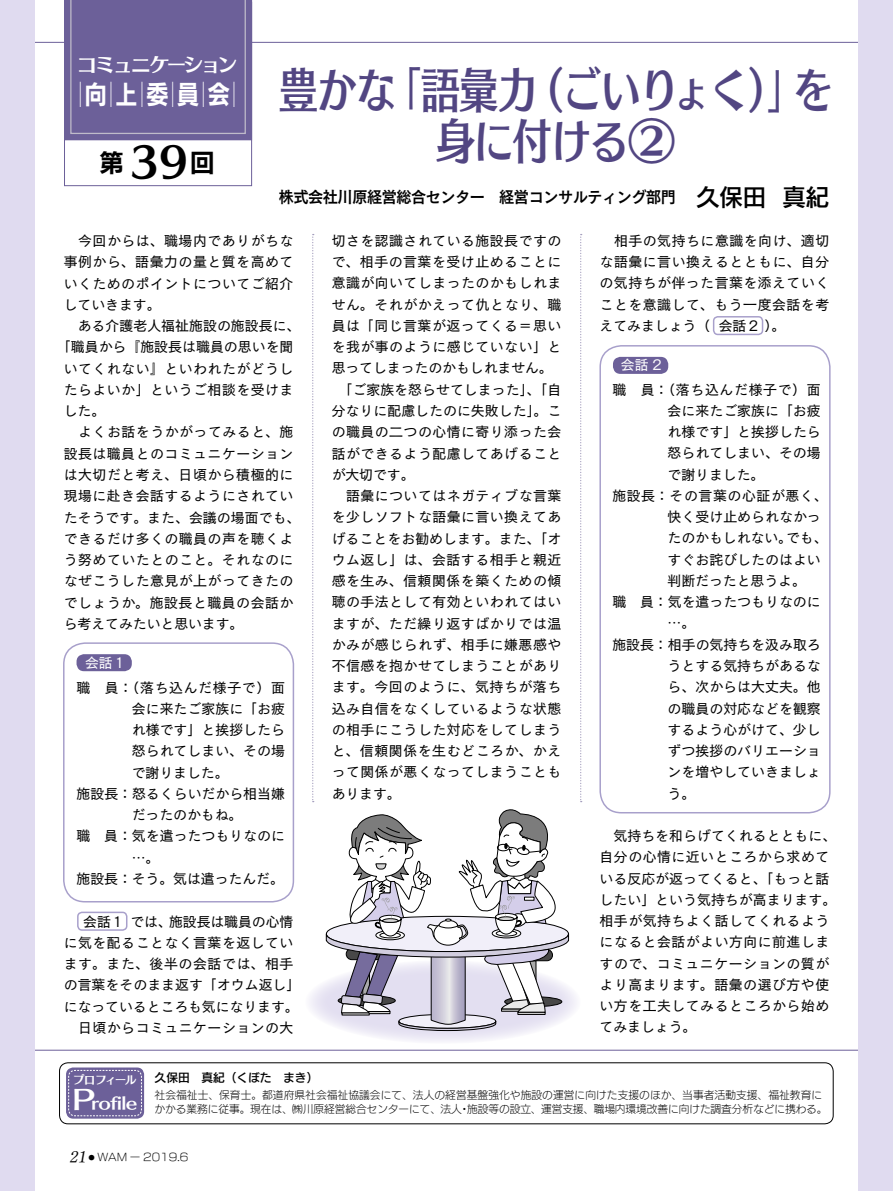
<style>
.page{position:relative;width:893px;height:1191px;background:#fff}
.page>*{position:absolute;margin:0;border:0;box-sizing:border-box;transform-origin:0 0}
.t1{font:47.85px "Skip Std B";letter-spacing:-.02em;color:#524682;scale:.82 1}
.t2{font:25.2px "New Rodin Pro L";color:#fff;scale:.87 1}
.t3{font:24.45px "New Rodin Pro B";color:#000}
.t4{font:20.25px "Skip Std B";letter-spacing:-.135em;color:#fff}
.t5{font:15.9px "New Cezanne Pro DB";letter-spacing:-.03em;color:#000;scale:.95 1}
.t6{font:italic 15.9px "Tsuku Min Pro R";color:#000}
.t7{font:13.8px/21.3px "New Cezanne Pro M";letter-spacing:.04em;color:#000}
.t8{font:13.8px/21.3px "New Cezanne Pro M";letter-spacing:.01em;color:#000}
.t9{font:13.8px "New Cezanne Pro M";letter-spacing:.005em;color:#000}
.t10{font:13.8px "New Cezanne Pro M";color:#000}
.t11{font:13.8px "New Cezanne Pro M";color:#fff}
.t12{font:11.7px "New Rodin Pro DB";color:#000}
.t13{font:11.7px "Skip Std B";letter-spacing:-.15em;color:#fff}
.t14{font:10.65px/13.8px "New Rodin Pro L";color:#000}
.s1{font-family:"New Rodin Pro B"}
.s2{font-family:"New Rodin Pro B";font-size:25.5px}
.s3{font-family:"Skip Std B";font-size:40.35px}
.s4{font-family:"New Rodin Pro DB";font-size:23.4px}
.s5{font-family:"Tsuku Min Pro R";font-size:6.45px}
</style>
<div class="page">
<div style="left:0;top:0;width:34px;height:1191px;background:#e0dbf0"></div>
<div style="left:859px;top:0;width:34px;height:1191px;background:#e0dbf0"></div>
<div style="left:59px;top:1062px;width:774px;height:62px;border:1px solid #000;border-radius:9px"></div>
<div style="left:66px;top:1067px;width:78px;height:51px;border:2px solid #6c6099;border-radius:6px"></div>
<svg style="left:68px;top:1069px;width:74px;height:47px;background:#71659c"></svg>
<svg style="left:312px;top:234px;width:2px;height:568px"></svg>
<svg style="left:580px;top:234px;width:2px;height:568px"></svg>
<div style="left:64px;top:0;width:188px;height:140px;background:#6c6099"></div>
<div style="left:63px;top:642px;width:231px;height:260px;border:2px solid #a8a0cb;border-radius:21px"></div>
<div style="left:77px;top:654px;width:55px;height:17px;background:#6c6099;border-radius:7px"></div>
<div style="left:599px;top:345px;width:232px;height:468px;border:2px solid #a8a0cb;border-radius:21px"></div>
<div style="left:613px;top:357px;width:55px;height:17px;background:#6c6099;border-radius:7px"></div>
<div style="left:77px;top:911px;width:50px;height:19px;border:2px solid #a8a0cb;border-radius:4px"></div>
<div style="left:713px;top:316px;width:50px;height:19px;border:2px solid #a8a0cb;border-radius:4px"></div>
<svg style="left:305px;top:960px;width:276px;height:83px;fill:#f0eef7"></svg>
<svg style="left:326px;top:809px;width:243px;height:222px"></svg>
<h3 class="t4" style="left:77px;top:49px;width:162px">コミュニケーション</h3>
<h2 class="t2" style="left:70px;top:73px;width:203px">︱<span class="s1">向</span>︱<span class="s1">上</span>︱<span class="s1">委</span>︱<span class="s2">員</span>︱<span class="s2">会</span>︱</h2>
<h3 class="t3" style="left:100px;top:142px;width:117px">第 <span class="s3">39</span>回</h3>
<h1 class="t1" style="left:279px;top:54px;width:677px">豊かな「語彙力（ごいりょく）」を</h1>
<h1 class="t1" style="left:436px;top:105px;width:294px">身に付ける②</h1>
<p class="t5" style="left:279px;top:183px;width:581px">株式会社川原経営総合センター　経営コンサルティング部門 <span class="s4">久保田 真紀</span></p>
<p class="t7" style="left:64px;top:228px;width:231px">　今回からは、職場内でありがちな</p>
<p class="t7" style="left:64px;top:250px;width:231px">事例から、語彙力の量と質を高めて</p>
<p class="t7" style="left:64px;top:271px;width:231px">いくためのポイントについてご紹介</p>
<p class="t7" style="left:64px;top:292px;width:98px">していきます。</p>
<p class="t8" style="left:64px;top:313px;width:238px">　ある介護老人福祉施設の施設長に、</p>
<p class="t8" style="left:57px;top:335px;width:238px">「職員から『施設長は職員の思いを聞</p>
<p class="t7" style="left:64px;top:356px;width:231px">いてくれない』といわれたがどうし</p>
<p class="t7" style="left:64px;top:377px;width:231px">たらよいか」というご相談を受けま</p>
<p class="t7" style="left:64px;top:398px;width:43px">した。</p>
<p class="t7" style="left:64px;top:420px;width:231px">　よくお話をうかがってみると、施</p>
<p class="t7" style="left:64px;top:441px;width:231px">設長は職員とのコミュニケーション</p>
<p class="t7" style="left:64px;top:462px;width:231px">は大切だと考え、日頃から積極的に</p>
<p class="t7" style="left:64px;top:483px;width:231px">現場に赴き会話するようにされてい</p>
<p class="t8" style="left:64px;top:505px;width:238px">たそうです。また、会議の場面でも、</p>
<p class="t7" style="left:64px;top:526px;width:231px">できるだけ多くの職員の声を聴くよ</p>
<p class="t7" style="left:64px;top:547px;width:231px">う努めていたとのこと。それなのに</p>
<p class="t7" style="left:64px;top:568px;width:231px">なぜこうした意見が上がってきたの</p>
<p class="t7" style="left:64px;top:590px;width:231px">でしょうか。施設長と職員の会話か</p>
<p class="t10" style="left:64px;top:611px;width:181px">ら考えてみたいと思います。</p>
<p class="t11" style="left:85px;top:650px;width:43px">会話１</p>
<p class="t7" style="left:77px;top:675px;width:210px">職　員：（落ち込んだ様子で）面</p>
<p class="t8" style="left:132px;top:696px;width:155px">会に来たご家族に「お疲</p>
<p class="t8" style="left:132px;top:717px;width:155px">れ様です」と挨拶したら</p>
<p class="t8" style="left:132px;top:739px;width:155px">怒られてしまい、その場</p>
<p class="t7" style="left:132px;top:760px;width:98px">で謝りました。</p>
<p class="t9" style="left:77px;top:781px;width:210px">施設長：怒るくらいだから相当嫌</p>
<p class="t10" style="left:132px;top:802px;width:112px">だったのかもね。</p>
<p class="t9" style="left:77px;top:824px;width:210px">職　員：気を遣ったつもりなのに</p>
<p class="t7" style="left:132px;top:845px;width:29px">…。</p>
<p class="t10" style="left:77px;top:866px;width:209px">施設長：そう。気は遣ったんだ。</p>
<p class="t8" style="left:64px;top:909px;width:238px">　 会話１ では、施設長は職員の心情に気を配ることなく言葉を返しています。また、後半の会話では、相手の言葉をそのまま返す「オウム返し」になっているところも気になります。　日頃からコミュニケーションの大</p>
<p class="t7" style="left:332px;top:228px;width:231px">切さを認識されている施設長ですので、相手の言葉を受け止めることに意識が向いてしまったのかもしれません。それがかえって仇となり、職員は「同じ言葉が返ってくる＝思いを我が事のように感じていない」と思ってしまったのかもしれません。　「ご家族を怒らせてしまった」、「自分なりに配慮したのに失敗した」。この職員の二つの心情に寄り添った会話ができるよう配慮してあげることが大切です。<br>　語彙についてはネガティブな言葉を少しソフトな語彙に言い換えてあげることをお勧めします。また、「オウム返し」は、会話する相手と親近感を生み、信頼関係を築くための傾聴の手法として有効といわれてはいますが、ただ繰り返すばかりでは温かみが感じられず、相手に嫌悪感や不信感を抱かせてしまうことがあります。今回のように、気持ちが落ち込み自信をなくしているような状態の相手にこうした対応をしてしまうと、信頼関係を生むどころか、かえって関係が悪くなってしまうこともあります。</p>
<p class="t7" style="left:600px;top:228px;width:231px;text-align:justify">　相手の気持ちに意識を向け、適切な語彙に言い換えるとともに、自分の気持ちが伴った言葉を添えていくことを意識して、もう一度会話を考えてみましょう（ 会話２ ）。</p>
<p class="t11" style="left:621px;top:353px;width:42px">会話 2</p>
<p class="t7" style="left:612px;top:377px;width:210px">職　員：（落ち込んだ様子で）面</p>
<p class="t8" style="left:668px;top:398px;width:155px">会に来たご家族に「お疲</p>
<p class="t8" style="left:668px;top:419px;width:155px">れ様です」と挨拶したら</p>
<p class="t8" style="left:668px;top:441px;width:155px">怒られてしまい、その場</p>
<p class="t7" style="left:668px;top:462px;width:98px">で謝りました。</p>
<p class="t7" style="left:612px;top:483px;width:217px">施設長：その言葉の心証が悪く、</p>
<p class="t8" style="left:668px;top:504px;width:155px">快く受け止められなかっ</p>
<p class="t10" style="left:668px;top:526px;width:161px">たのかもしれない。でも、</p>
<p class="t8" style="left:668px;top:547px;width:155px">すぐお詫びしたのはよい</p>
<p class="t10" style="left:668px;top:568px;width:140px">判断だったと思うよ。</p>
<p class="t9" style="left:612px;top:590px;width:210px">職　員：気を遣ったつもりなのに</p>
<p class="t7" style="left:668px;top:611px;width:29px">…。</p>
<p class="t9" style="left:612px;top:632px;width:210px">施設長：相手の気持ちを汲み取ろ</p>
<p class="t8" style="left:668px;top:653px;width:155px">うとする気持ちがあるな</p>
<p class="t8" style="left:668px;top:674px;width:155px">ら、次からは大丈夫。他</p>
<p class="t8" style="left:668px;top:696px;width:155px">の職員の対応などを観察</p>
<p class="t8" style="left:668px;top:717px;width:155px">するよう心がけて、少し</p>
<p class="t8" style="left:668px;top:738px;width:155px">ずつ挨拶のバリエーショ</p>
<p class="t8" style="left:668px;top:759px;width:155px">ンを増やしていきましょ</p>
<p class="t7" style="left:668px;top:781px;width:29px">う。</p>
<p class="t7" style="left:600px;top:823px;width:238px">　気持ちを和らげてくれるとともに、自分の心情に近いところから求めている反応が返ってくると、「もっと話したい」という気持ちが高まります。相手が気持ちよく話してくれるようになると会話がよい方向に前進しますので、コミュニケーションの質がより高まります。語彙の選び方や使い方を工夫してみるところから始めてみましょう。</p>
<p class="t12" style="left:155px;top:1067px;width:165px">久保田　真紀（くぼた　まき）</p>
<p class="t14" style="left:72px;top:1087px;width:757px;text-indent:82px">社会福祉士、保育士。都道府県社会福祉協議会にて、法人の経営基盤強化や施設の運営に向けた支援のほか、当事者活動支援、福祉教育に<br><sup>P</sup><sup>rofile</sup> かかる業務に従事。現在は、㈱川原経営総合センターにて、法人・施設等の設立、運営支援、職場内環境改善に向けた調査分析などに携わる。</p>
<p class="t13" style="left:73px;top:1071px;width:65px">プロフィール</p>
<p class="t6" style="left:69px;top:1142px;width:23px">21</p>
<p class="t14" style="left:89px;top:1149px;width:101px"><span class="s5">●</span> WAM ー 2019.6</p>
</div>
